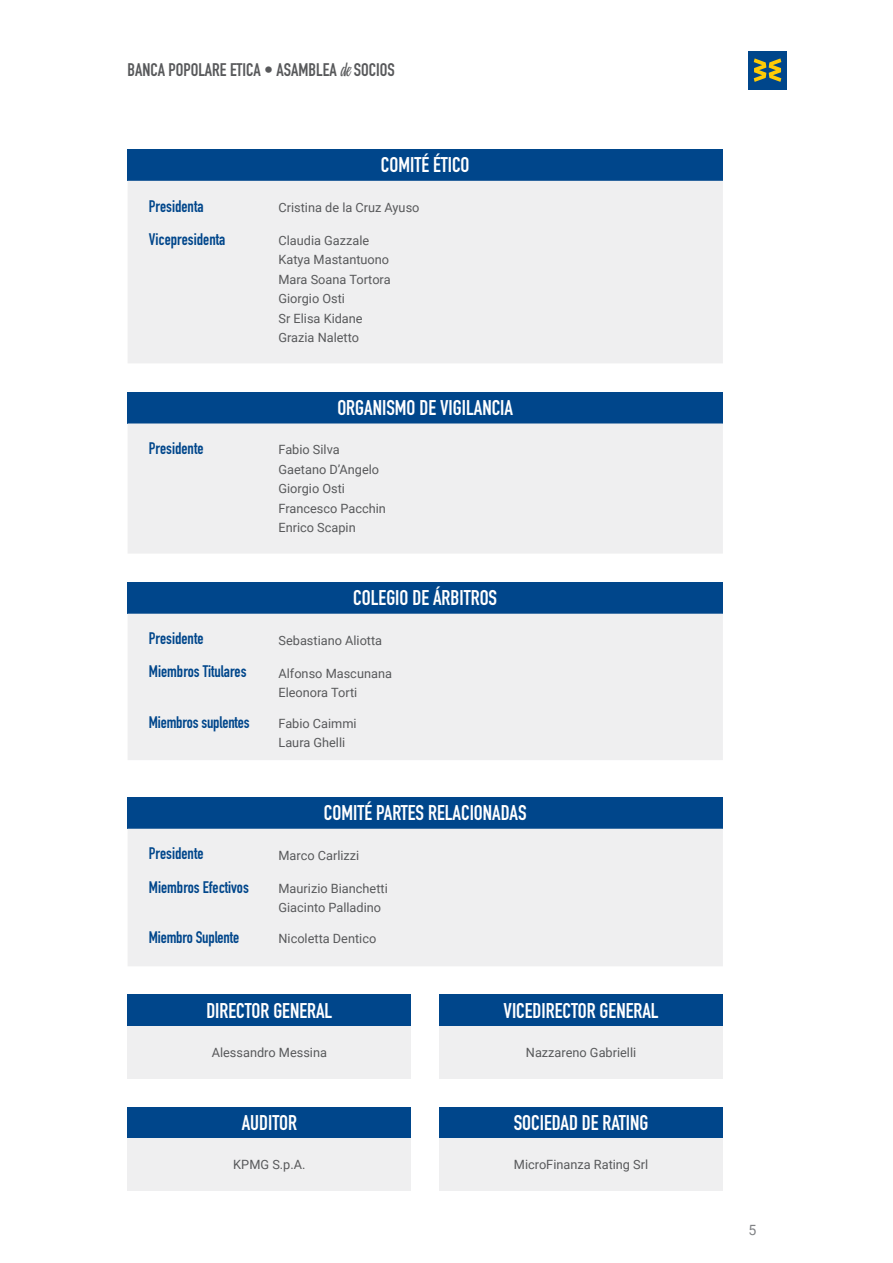
<style>
.page{position:relative;width:893px;height:1263px;background:#fff}
.page>*{position:absolute;margin:0;border:0;box-sizing:border-box;transform-origin:0 0}
.t1{font:21px "DIN Engschrift Std";color:#fff}
.t2{font:18px "DIN Engschrift Std";color:#58595b}
.t3{font:16.5px "DIN Engschrift Std";color:#00468b}
.t4{font:14.1px "Roboto";color:#808285}
.t5{font:12.75px/19.5px "Roboto";color:#58595b}
.s1{font-family:"Linotype Gneisenauette";font-weight:300}
</style>
<div class="page">
<div style="left:748px;top:51px;width:39px;height:38px;background:#00468b"></div>
<svg style="left:754px;top:58px;width:27px;height:24px"></svg>
<div style="left:128px;top:149px;width:595px;height:32px;background:#00468b"></div>
<div style="left:128px;top:181px;width:595px;height:182px;background:#efeff0"></div>
<div style="left:128px;top:391px;width:595px;height:32px;background:#00468b"></div>
<div style="left:128px;top:423px;width:595px;height:130px;background:#efeff0"></div>
<div style="left:128px;top:582px;width:595px;height:32px;background:#00468b"></div>
<div style="left:128px;top:614px;width:595px;height:146px;background:#efeff0"></div>
<div style="left:128px;top:797px;width:595px;height:32px;background:#00468b"></div>
<div style="left:128px;top:829px;width:595px;height:137px;background:#efeff0"></div>
<div style="left:128px;top:994px;width:283px;height:32px;background:#00468b"></div>
<div style="left:128px;top:1026px;width:283px;height:52px;background:#efeff0"></div>
<div style="left:439px;top:994px;width:284px;height:32px;background:#00468b"></div>
<div style="left:439px;top:1026px;width:284px;height:52px;background:#efeff0"></div>
<div style="left:128px;top:1107px;width:283px;height:31px;background:#00468b"></div>
<div style="left:128px;top:1138px;width:283px;height:53px;background:#efeff0"></div>
<div style="left:439px;top:1107px;width:284px;height:31px;background:#00468b"></div>
<div style="left:439px;top:1138px;width:284px;height:53px;background:#efeff0"></div>
<h2 class="t2" style="left:128px;top:59px;width:234px">banca popolare etica • asamblea <span class="s1">de</span> socios</h2>
<h1 class="t1" style="left:381px;top:153px;width:90px">COMITÉ ÉTICO</h1>
<p class="t3" style="left:149px;top:196px;width:56px">Presidenta</p>
<p class="t5" style="left:279px;top:197px;width:142px">Cristina de la Cruz Ayuso</p>
<p class="t3" style="left:149px;top:229px;width:78px">Vicepresidenta</p>
<p class="t5" style="left:279px;top:230px;width:114px">Claudia Gazzale<br>Katya Mastantuono<br>Mara Soana Tortora<br>Giorgio Osti<br>Sr Elisa Kidane<br>Grazia Naletto</p>
<h1 class="t1" style="left:337px;top:395px;width:177px">ORGANISMO DE VIGILANCIA</h1>
<p class="t3" style="left:149px;top:439px;width:56px">Presidente</p>
<p class="t5" style="left:279px;top:440px;width:109px">Fabio Silva<br>Gaetano D’Angelo<br>Giorgio Osti<br>Francesco Pacchin<br>Enrico Scapin</p>
<h1 class="t1" style="left:353px;top:585px;width:145px">COLEGIO DE ÁRBITROS</h1>
<p class="t3" style="left:149px;top:629px;width:56px">Presidente</p>
<p class="t5" style="left:279px;top:630px;width:105px">Sebastiano Aliotta</p>
<p class="t3" style="left:149px;top:662px;width:99px">Miembros Titulares</p>
<p class="t5" style="left:279px;top:663px;width:115px">Alfonso Mascunana<br>Eleonora Torti</p>
<p class="t3" style="left:149px;top:712px;width:102px">Miembros suplentes</p>
<p class="t5" style="left:279px;top:713px;width:80px">Fabio Caimmi<br>Laura Ghelli</p>
<h1 class="t1" style="left:324px;top:800px;width:204px">COMITÉ PARTES RELACIONADAS</h1>
<p class="t3" style="left:149px;top:844px;width:56px">Presidente</p>
<p class="t5" style="left:279px;top:845px;width:82px">Marco Carlizzi</p>
<p class="t3" style="left:149px;top:877px;width:102px">Miembros Efectivos</p>
<p class="t5" style="left:279px;top:878px;width:111px">Maurizio Bianchetti<br>Giacinto Palladino</p>
<p class="t3" style="left:149px;top:927px;width:92px">Miembro Suplente</p>
<p class="t5" style="left:279px;top:928px;width:99px">Nicoletta Dentico</p>
<h1 class="t1" style="left:206px;top:998px;width:128px">DIRECTOR GENERAL</h1>
<p class="t5" style="left:212px;top:1042px;width:117px">Alessandro Messina</p>
<h1 class="t1" style="left:242px;top:1110px;width:57px">AUDITOR</h1>
<p class="t5" style="left:233px;top:1155px;width:74px">KPMG S.p.A.</p>
<h1 class="t1" style="left:503px;top:998px;width:157px">VICEDIRECTOR GENERAL</h1>
<p class="t5" style="left:526px;top:1042px;width:112px">Nazzareno Gabrielli</p>
<h1 class="t1" style="left:514px;top:1110px;width:134px">SOCIEDAD DE RATING</h1>
<p class="t5" style="left:514px;top:1155px;width:136px">MicroFinanza Rating Srl</p>
<p class="t4" style="left:748px;top:1220px;width:9px">5</p>
</div>
